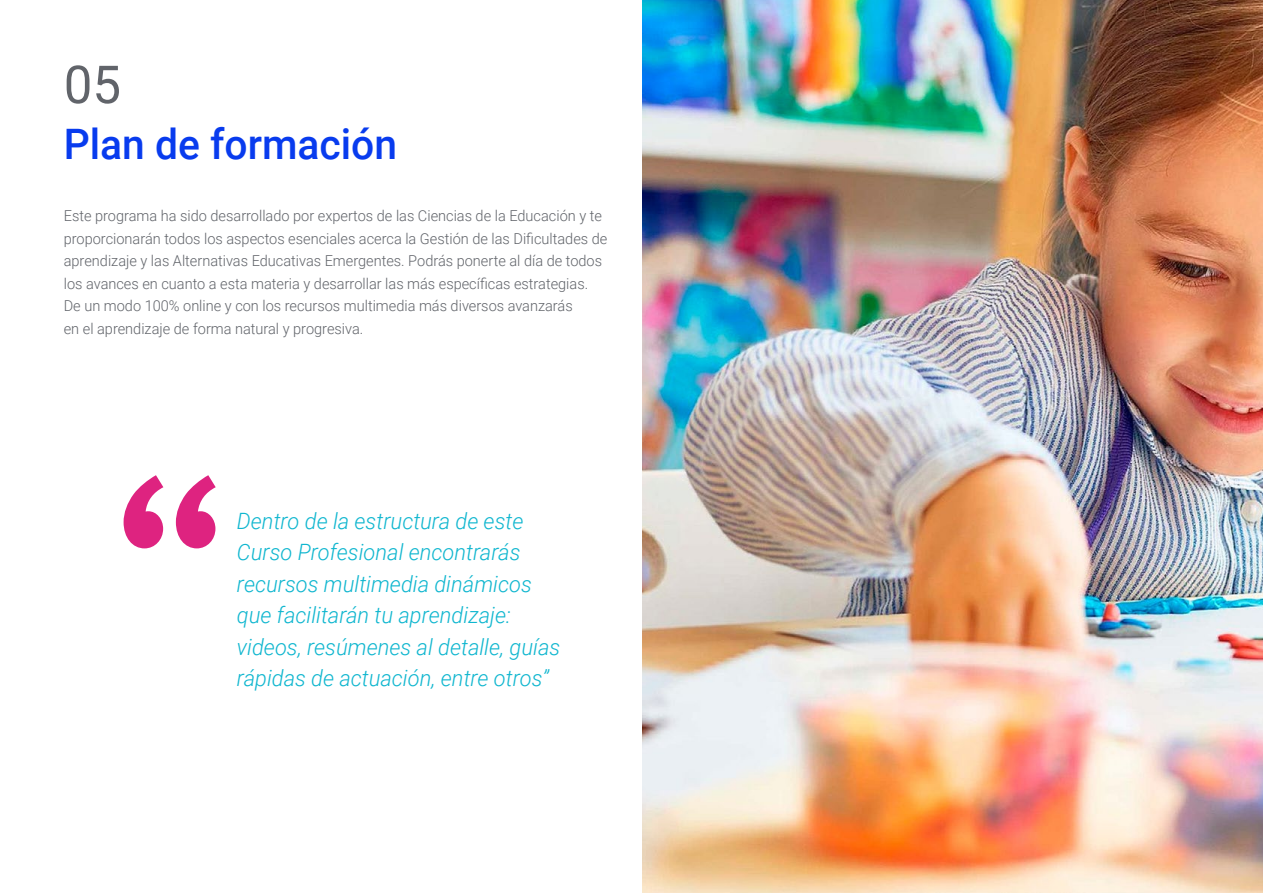
<style>
.page{position:relative;width:1263px;height:893px;background:#fff}
.page>*{position:absolute;margin:0;border:0;box-sizing:border-box;transform-origin:0 0}
.t1{font:52.5px "Roboto";color:#61646a}
.t2{font:500 42px "Roboto";color:#083bee}
.t3{font:italic 300 22.5px/31.5px "Roboto";color:#0fb6cf}
.t4{font:300 15px/22.5px "Roboto";color:#61646a}
</style>
<div class="page">
<svg style="left:124px;top:475px;width:92px;height:73px"></svg>
<img style="left:642px;top:0;width:621px;height:893px">
<h1 class="t1" style="left:64px;top:48px;width:59px">05</h1>
<h2 class="t2" style="left:64px;top:115px;width:335px">Plan de formación</h2>
<p class="t4" style="left:64px;top:204px;width:545px">Este programa ha sido desarrollado por expertos de las Ciencias de la Educación y te proporcionarán todos los aspectos esenciales acerca la Gestión de las Dificultades de aprendizaje y las Alternativas Educativas Emergentes. Podrás ponerte al día de todos los avances en cuanto a esta materia y desarrollar las más específicas estrategias.<br>De un modo 100% online y con los recursos multimedia más diversos avanzarás<br>en el aprendizaje de forma natural y progresiva.</p>
<h3 class="t3" style="left:237px;top:504px;width:325px">Dentro de la estructura de este Curso Profesional encontrarás recursos multimedia dinámicos que facilitarán tu aprendizaje: videos, resúmenes al detalle, guías rápidas de actuación, entre otros”</h3>
</div>
